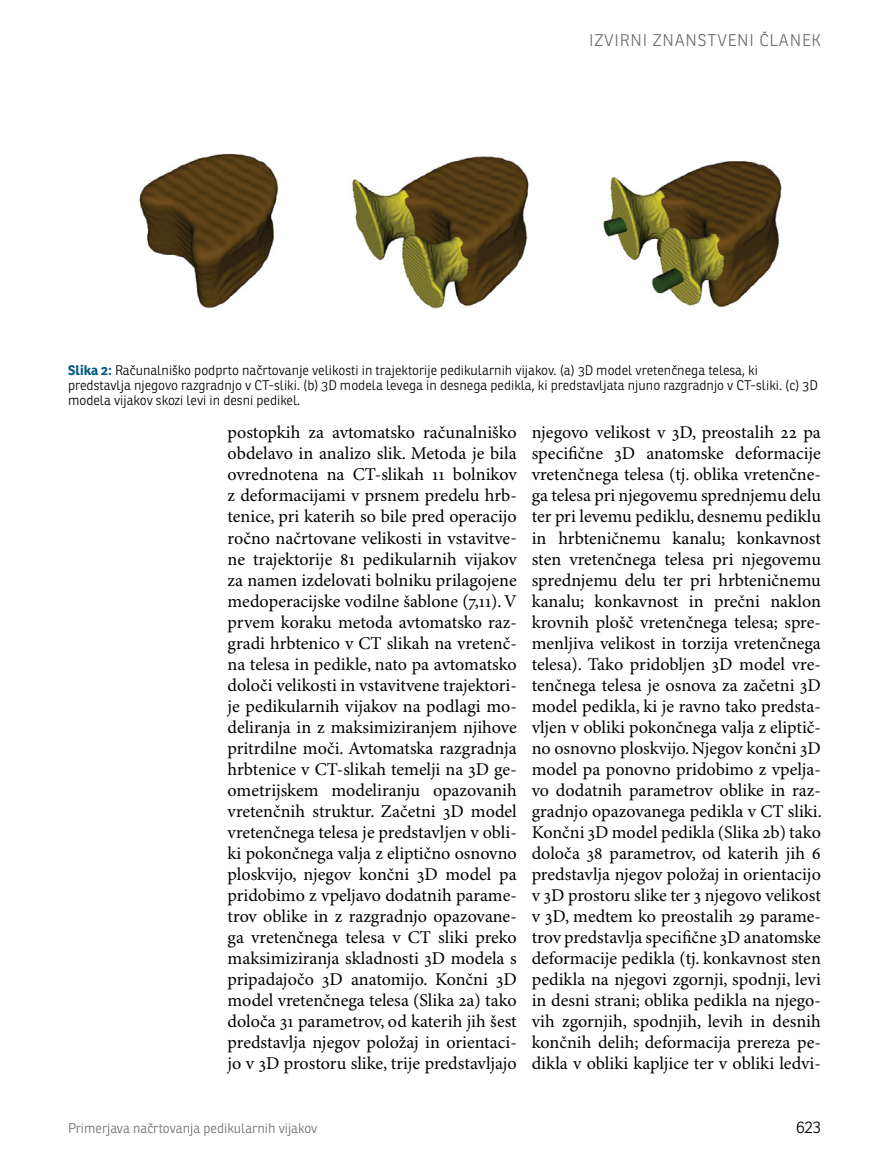
<style>
.page{position:relative;width:872px;height:1166px;background:#fff}
.page>*{position:absolute;margin:0;border:0;box-sizing:border-box;transform-origin:0 0}
.t1{font:18px/21px "Minion Pro";color:#000;text-align:justify}
.t2{font:300 16.5px "Ronnia";letter-spacing:.05em;color:#6d6e71}
.t3{font:300 16.5px "Ronnia";color:#000}
.t4{font:300 13.5px/15px "Ronnia";color:#000}
.t5{font:300 13.5px "Ronnia";color:#6d6e71}
.s1{font-weight:700;color:#005b7f}
</style>
<div class="page">
<img style="left:139px;top:153px;width:643px;height:156px">
<p class="t2" style="left:589px;top:30px;width:233px">Izvi rni znanstveni članek</p>
<p class="t4" style="left:68px;top:363px;width:751px"><span class="s1">Slika 2:</span> Računalniško podprto načrtovanje velikosti in trajektorije pedikularnih vijakov. (a) 3D model vretenčnega telesa, ki predstavlja njegovo razgradnjo v CT-sliki. (b) 3D modela levega in desnega pedikla, ki predstavljata njuno razgradnjo v CT-sliki. (c) 3D modela vijakov skozi levi in desni pedikel.</p>
<p class="t1" style="left:227px;top:423px;width:291px">postopkih za avtomatsko računalniško obdelavo in analizo slik. Metoda je bila ovrednotena na CT-slikah 11 bolnikov z deformacijami v prsnem predelu hrb&shy;tenice, pri katerih so bile pred operacijo ročno načrtovane velikosti in vstavitve&shy;ne trajektorije 81 pedikularnih vijakov za namen izdelovati bolniku prilagojene medoperacijske vodilne šablone (7,11). V prvem koraku metoda avtomatsko raz&shy;gradi hrbtenico v CT slikah na vretenč&shy;na telesa in pedikle, nato pa avtomatsko določi velikosti in vstavitvene trajektori&shy;je pedikularnih vijakov na podlagi mo&shy;deliranja in z maksimiziranjem njihove pritrdilne moči. Avtomatska razgradnja hrbtenice v CT-slikah temelji na 3D ge&shy;ometrijskem modeliranju opazovanih vretenčnih struktur. Začetni 3D model vretenčnega telesa je predstavljen v obli&shy;ki pokončnega valja z eliptično osnovno ploskvijo, njegov končni 3D model pa pridobimo z vpeljavo dodatnih parame&shy;trov oblike in z razgradnjo opazovane&shy;ga vretenčnega telesa v CT sliki preko maksimiziranja skladnosti 3D modela s pripadajočo 3D anatomijo. Končni 3D model vretenčnega telesa (Slika 2a) tako določa 31 parametrov, od katerih jih šest predstavlja njegov položaj in orientaci&shy;jo v 3D prostoru slike, trije predstavljajo</p>
<p class="t1" style="left:531px;top:423px;width:292px">njegovo velikost v 3D, preostalih 22 pa specifične 3D anatomske deformacije vretenčnega telesa (tj. oblika vretenčne&shy;ga telesa pri njegovemu sprednjemu delu ter pri levemu pediklu, desnemu pediklu in hrbteničnemu kanalu; konkavnost sten vretenčnega telesa pri njegovemu sprednjemu delu ter pri hrbteničnemu kanalu; konkavnost in prečni naklon krovnih plošč vretenčnega telesa; spre&shy;menljiva velikost in torzija vretenčnega telesa). Tako pridobljen 3D model vre&shy;tenčnega telesa je osnova za začetni 3D model pedikla, ki je ravno tako predsta&shy;vljen v obliki pokončnega valja z eliptič&shy;no osnovno ploskvijo. Njegov končni 3D model pa ponovno pridobimo z vpelja&shy;vo dodatnih parametrov oblike in raz&shy;gradnjo opazovanega pedikla v CT sliki.<br>Končni 3D model pedikla (Slika 2b) tako določa 38 parametrov, od katerih jih 6 predstavlja njegov položaj in orientacijo v 3D prostoru slike ter 3 njegovo velikost v 3D, medtem ko preostalih 29 parame&shy;trov predstavlja specifične 3D anatomske deformacije pedikla (tj. konkavnost sten pedikla na njegovi zgornji, spodnji, levi in desni strani; oblika pedikla na njego&shy;vih zgornjih, spodnjih, levih in desnih končnih delih; deformacija prereza pe&shy;dikla v obliki kapljice ter v obliki ledvi-</p>
<p class="t5" style="left:68px;top:1119px;width:251px">Primerjava načrtovanja pedikularnih vijakov</p>
<p class="t3" style="left:796px;top:1116px;width:26px">623</p>
</div>
